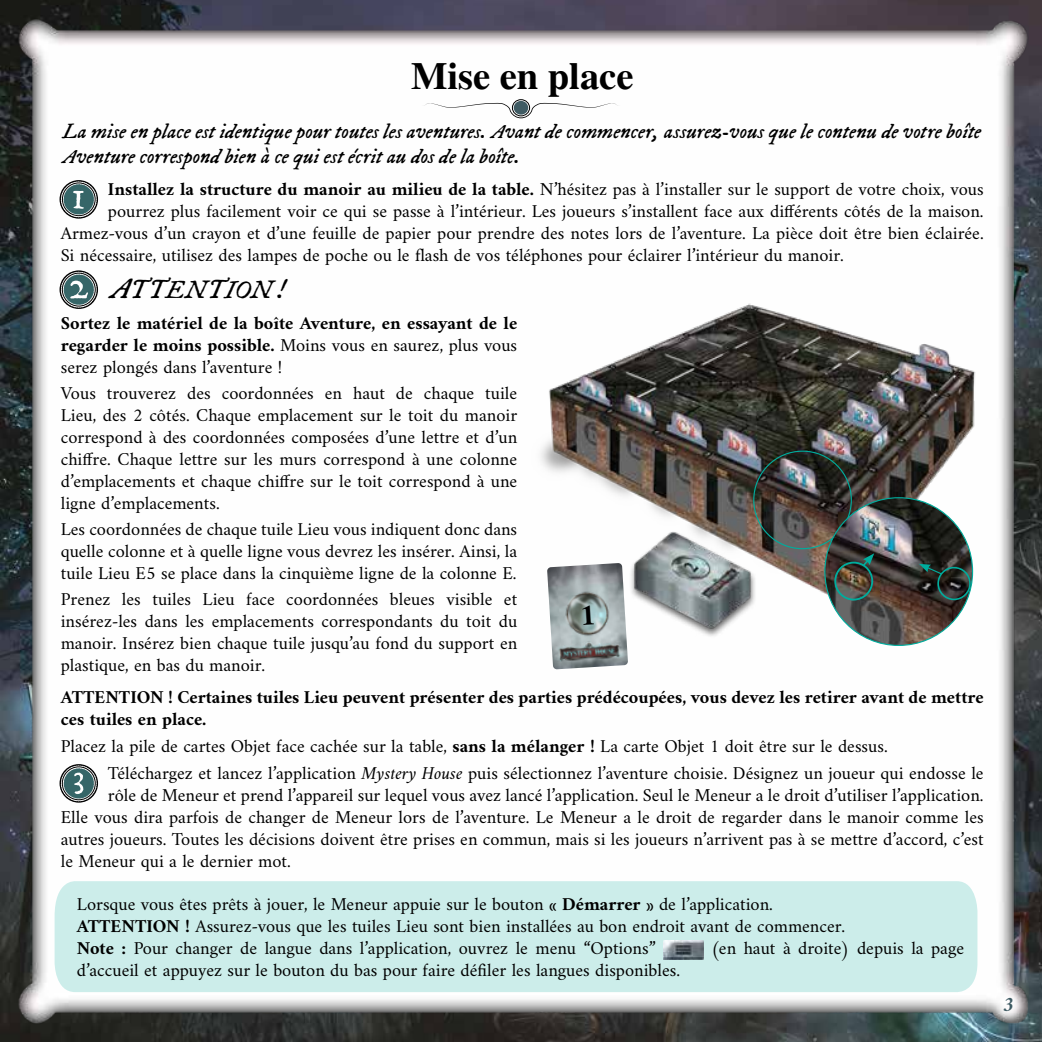
<style>
.page{position:relative;width:1042px;height:1042px;background:#fff}
.page>*{position:absolute;margin:0;border:0;box-sizing:border-box;transform-origin:0 0}
.t1{font:700 38.5px "Times";color:#000}
.t2{font:21px "IM FELL DW Pica Italic";letter-spacing:.02em;color:#000}
.t3{font:italic 700 21px "Amiri";color:#3f5b63}
.t4{font:18.38px/22.1px "Amiri";color:#000;text-align:justify}
.t5{font:700 18.38px/22.1px "Amiri";color:#000;text-align:justify}
.t6{font:17.5px/24.5px "IM FELL DW Pica Italic";color:#000}
.s1{font-weight:700}
.s2{font-size:26.25px}
.s3{font-weight:400}
.s4{font-style:italic}
</style>
<div class="page">
<img style="left:0;top:0;width:1042px;height:1042px">
<div style="left:993px;top:987px;width:31px;height:36px;background:#fff;opacity:.75"></div>
<svg style="left:422px;top:103px;width:198px;height:15px"></svg>
<div style="left:512px;top:99px;width:18px;height:17px;border:1px solid #000;border-radius:50%"></div>
<div style="left:514px;top:101px;width:14px;height:14px;background:#3f5b63;border-radius:50%"></div>
<svg style="left:60px;top:180px;width:38px;height:39px"></svg>
<svg style="left:60px;top:270px;width:38px;height:39px"></svg>
<svg style="left:60px;top:764px;width:38px;height:38px"></svg>
<div style="left:62px;top:766px;width:34px;height:34px;border:1px solid #000;border-radius:50%"></div>
<div style="left:55px;top:879px;width:922px;height:114px;background:#ccedea"></div>
<img style="left:663px;top:941px;width:40px;height:18px">
<img style="left:517px;top:293px;width:478px;height:310px">
<div style="left:629px;top:531px;width:128px;height:108px;background:#000;opacity:.6"></div>
<img style="left:628px;top:530px;width:128px;height:99px">
<img style="left:825px;top:498px;width:147px;height:147px;border-radius:74px">
<div style="left:937px;top:567px;width:34px;height:33px;border:2px solid #00ac9d;border-radius:50%"></div>
<svg style="left:919px;top:564px;width:23px;height:11px"></svg>
<svg style="left:833px;top:553px;width:41px;height:48px;background:#435046"></svg>
<img style="left:547px;top:563px;width:81px;height:106px">
<img style="left:551px;top:636px;width:77px;height:28px">
<img style="left:557px;top:584px;width:60px;height:61px">
<svg style="left:582px;top:605px;width:12px;height:19px"></svg>
<h1 class="t1" style="left:411px;top:53px;width:224px">Mise en place</h1>
<p class="t6" style="left:61px;top:120px;width:920px">La mise en place est identique pour toutes les aventures. Avant de commencer, assurez-vous que le contenu de votre boîte<br>Aventure correspond bien à ce qui est écrit au dos de la boîte.</p>
<p class="t4" style="left:108px;top:177px;width:877px"><span class="s1">Installez la structure du manoir au milieu de la table.</span> N’hésitez pas à l’installer sur le support de votre choix, vous</p>
<p class="t4" style="left:108px;top:199px;width:877px">pourrez plus facilement voir ce qui se passe à l’intérieur. Les joueurs s’installent face aux différents côtés de la maison.</p>
<p class="t4" style="left:61px;top:221px;width:924px">Armez-vous d’un crayon et d’une feuille de papier pour prendre des notes lors de l’aventure. La pièce doit être bien éclairée.</p>
<p class="t4" style="left:61px;top:243px;width:784px">Si nécessaire, utilisez des lampes de poche ou le flash de vos téléphones pour éclairer l’intérieur du manoir.</p>
<p class="t2" style="left:108px;top:275px;width:175px"><span class="s2">A</span>TTENTION !</p>
<p class="t5" style="left:61px;top:312px;width:458px">Sortez le matériel de la boîte Aventure, en essayant de le regarder le moins possible. <span class="s3">Moins vous en saurez, plus vous serez plongés dans l’aventure !</span></p>
<p class="t4" style="left:61px;top:381px;width:458px">Vous trouverez des coordonnées en haut de chaque tuile Lieu, des 2 côtés. Chaque emplacement sur le toit du manoir correspond à des coordonnées composées d’une lettre et d’un chiffre. Chaque lettre sur les murs correspond à une colonne d’emplacements et chaque chiffre sur le toit correspond à une ligne d’emplacements.</p>
<p class="t4" style="left:61px;top:517px;width:458px">Les coordonnées de chaque tuile Lieu vous indiquent donc dans quelle colonne et à quelle ligne vous devrez les insérer. Ainsi, la tuile Lieu E5 se place dans la cinquième ligne de la colonne E.</p>
<p class="t4" style="left:61px;top:587px;width:458px">Prenez les tuiles Lieu face coordonnées bleues visible et insérez-les dans les emplacements correspondants du toit du manoir. Insérez bien chaque tuile jusqu’au fond du support en plastique, en bas du manoir.</p>
<p class="t5" style="left:61px;top:685px;width:924px">ATTENTION ! Certaines tuiles Lieu peuvent présenter des parties prédécoupées, vous devez les retirer avant de mettre ces tuiles en place.</p>
<p class="t4" style="left:108px;top:732px;width:877px;line-height:26.9px;text-indent:-47px">Placez la pile de cartes Objet face cachée sur la table, <span class="s1">sans la mélanger !</span> La carte Objet 1 doit être sur le dessus.<br>Téléchargez et lancez l’application <span class="s4">Mystery House</span> puis sélectionnez l’aventure choisie. Désignez un joueur qui endosse le</p>
<p class="t4" style="left:61px;top:784px;width:924px;text-indent:47px">rôle de Meneur et prend l’appareil sur lequel vous avez lancé l’application. Seul le Meneur a le droit d’utiliser l’application.<br>Elle vous dira parfois de changer de Meneur lors de l’aventure. Le Meneur a le droit de regarder dans le manoir comme les autres joueurs. Toutes les décisions doivent être prises en commun, mais si les joueurs n’arrivent pas à se mettre d’accord, c’est le Meneur qui a le dernier mot.</p>
<p class="t4" style="left:77px;top:892px;width:770px;text-align:left">Lorsque vous êtes prêts à jouer, le Meneur appuie sur le bouton <span class="s1">« Démarrer »</span> de l’application.<br><span class="s1">ATTENTION !</span> Assurez-vous que les tuiles Lieu sont bien installées au bon endroit avant de commencer.<br><span class="s1">Note :</span> Pour changer de langue dans l’application, ouvrez le menu “Options”</p>
<p class="t4" style="left:711px;top:937px;width:254px">(en haut à droite) depuis la page</p>
<p class="t4" style="left:77px;top:959px;width:605px">d’accueil et appuyez sur le bouton du bas pour faire défiler les langues disponibles.</p>
<p class="t3" style="left:1003px;top:992px;width:12px">3</p>
</div>
